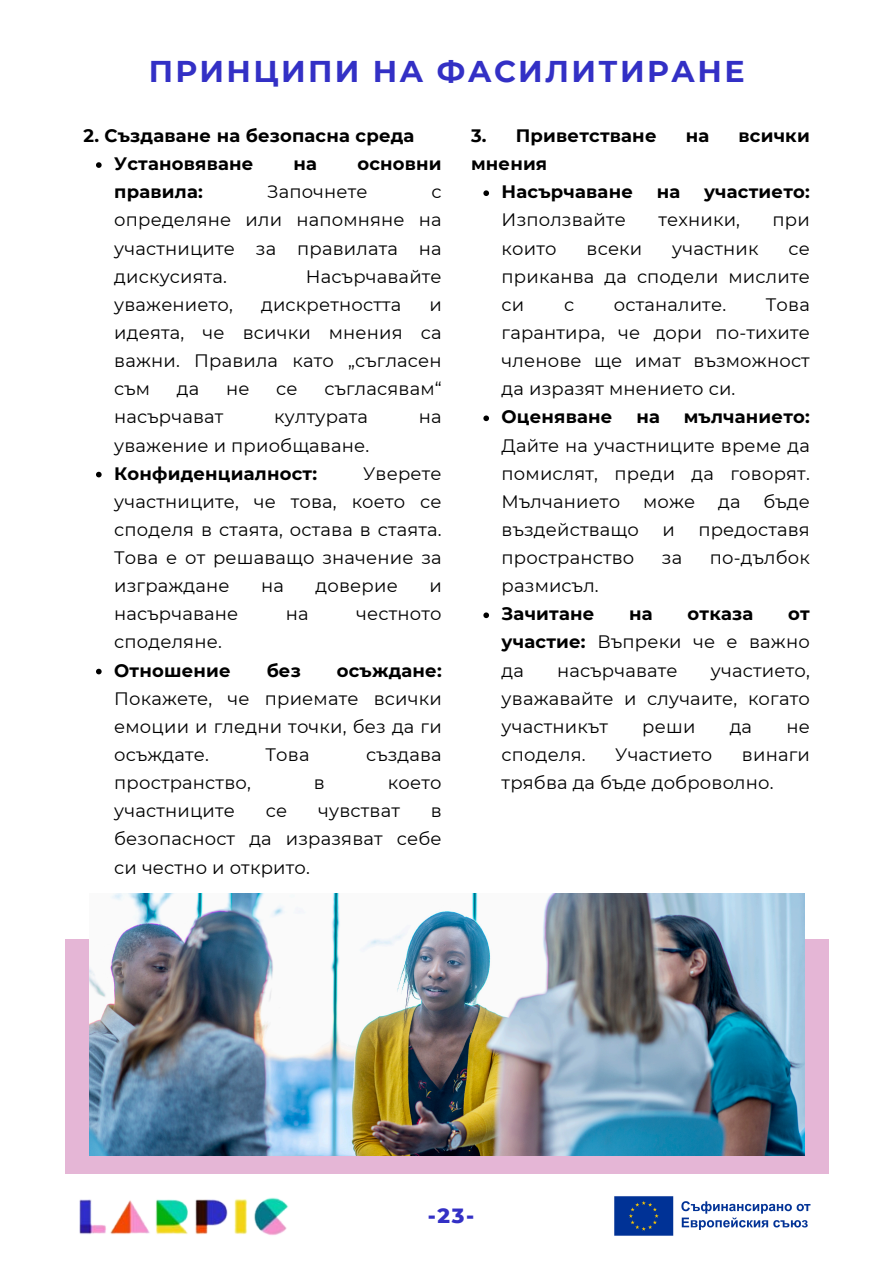
<style>
.page{position:relative;width:894px;height:1264px;background:#fff}
.page>*{position:absolute;margin:0;border:0;box-sizing:border-box;transform-origin:0 0}
.t1{font:700 30px "Montserrat";letter-spacing:.08em;color:#3330c5}
.t2{font:800 21px "Montserrat";color:#3330c5}
.t3{font:18px/28.2px "Montserrat";letter-spacing:.01em;color:#000;text-align:justify}
.t4{font:700 18px "Montserrat";letter-spacing:.01em;color:#000}
.s1{font-weight:700}
</style>
<div class="page">
<div style="left:65px;top:939px;width:763px;height:235px;background:#e5b6d6"></div>
<img style="left:89px;top:893px;width:715px;height:262px">
<svg style="left:483px;top:190px;width:6px;height:6px"></svg>
<svg style="left:483px;top:415px;width:6px;height:6px"></svg>
<svg style="left:483px;top:612px;width:6px;height:6px"></svg>
<svg style="left:96px;top:162px;width:6px;height:6px"></svg>
<svg style="left:96px;top:472px;width:6px;height:5px"></svg>
<svg style="left:96px;top:668px;width:6px;height:6px"></svg>
<img style="left:614px;top:1196px;width:197px;height:40px">
<img style="left:79px;top:1197px;width:210px;height:38px">
<h1 class="t1" style="left:149px;top:53px;width:597px">ПРИНЦИПИ НА ФАСИЛИТИРАНЕ</h1>
<h3 class="t4" style="left:84px;top:125px;width:332px">2. Създаване на безопасна среда</h3>
<p class="t4" style="left:114px;top:153px;width:141px">Установяване</p>
<p class="t4" style="left:293px;top:153px;width:25px">на</p>
<p class="t4" style="left:357px;top:153px;width:86px">основни</p>
<p class="t4" style="left:114px;top:181px;width:90px">правила:</p>
<p class="t3" style="left:267px;top:178px;width:102px">Започнете</p>
<p class="t3" style="left:114px;top:178px;width:329px;text-indent:317px">с определяне или напомняне на участниците за правилата на дискусията.</p>
<p class="t3" style="left:306px;top:262px;width:137px">Насърчавайте</p>
<p class="t3" style="left:114px;top:290px;width:120px">уважението,</p>
<p class="t3" style="left:261px;top:290px;width:142px">дискретността</p>
<p class="t3" style="left:114px;top:290px;width:329px;text-indent:315px">и идеята, че всички мнения са важни. Правила като „съгласен съм</p>
<p class="t3" style="left:177px;top:375px;width:24px">да</p>
<p class="t3" style="left:226px;top:375px;width:25px">не</p>
<p class="t3" style="left:276px;top:375px;width:23px">се</p>
<p class="t3" style="left:324px;top:375px;width:119px">съгласявам“</p>
<p class="t3" style="left:114px;top:403px;width:111px">насърчават</p>
<p class="t3" style="left:274px;top:403px;width:95px">културата</p>
<p class="t3" style="left:419px;top:403px;width:24px">на</p>
<p class="t3" style="left:114px;top:431px;width:256px">уважение и приобщаване.</p>
<p class="t4" style="left:114px;top:462px;width:204px">Конфиденциалност:</p>
<p class="t3" style="left:114px;top:459px;width:329px;text-indent:249px">Уверете участниците, че това, което се споделя в стаята, остава в стаята.<br>Това е от решаващо значение за изграждане</p>
<p class="t3" style="left:261px;top:571px;width:24px">на</p>
<p class="t3" style="left:315px;top:571px;width:84px">доверие</p>
<p class="t3" style="left:429px;top:571px;width:14px">и</p>
<p class="t3" style="left:114px;top:600px;width:126px">насърчаване</p>
<p class="t3" style="left:286px;top:600px;width:24px">на</p>
<p class="t3" style="left:356px;top:600px;width:87px">честното</p>
<p class="t3" style="left:114px;top:628px;width:109px">споделяне.</p>
<p class="t4" style="left:114px;top:659px;width:118px">Отношение</p>
<p class="t4" style="left:266px;top:659px;width:36px">без</p>
<p class="t3" style="left:114px;top:656px;width:329px;text-indent:222px"><span class="s1">осъждане:<br></span>Покажете, че приемате всички емоции и гледни точки, без да ги осъждате.</p>
<p class="t3" style="left:265px;top:740px;width:46px">Това</p>
<p class="t3" style="left:366px;top:740px;width:77px">създава</p>
<p class="t3" style="left:114px;top:768px;width:138px">пространство,</p>
<p class="t3" style="left:314px;top:768px;width:12px">в</p>
<p class="t3" style="left:388px;top:768px;width:55px">което</p>
<p class="t3" style="left:114px;top:796px;width:122px">участниците</p>
<p class="t3" style="left:266px;top:796px;width:23px">се</p>
<p class="t3" style="left:318px;top:796px;width:83px">чувстват</p>
<p class="t3" style="left:114px;top:796px;width:329px;text-indent:316px">в безопасност да изразяват себе си честно и открито.</p>
<h3 class="t4" style="left:471px;top:125px;width:187px">3. Приветстване</h3>
<h3 class="t4" style="left:685px;top:125px;width:25px">на</h3>
<h3 class="t4" style="left:738px;top:125px;width:73px">всички</h3>
<h3 class="t4" style="left:471px;top:153px;width:78px">мнения</h3>
<p class="t4" style="left:501px;top:181px;width:133px">Насърчаване</p>
<p class="t4" style="left:656px;top:181px;width:25px">на</p>
<p class="t4" style="left:703px;top:181px;width:107px">участието:</p>
<p class="t3" style="left:501px;top:206px;width:126px">Използвайте</p>
<p class="t3" style="left:658px;top:206px;width:83px">техники,</p>
<p class="t3" style="left:772px;top:206px;width:39px">при</p>
<p class="t3" style="left:501px;top:234px;width:56px">които</p>
<p class="t3" style="left:586px;top:234px;width:57px">всеки</p>
<p class="t3" style="left:672px;top:234px;width:88px">участник</p>
<p class="t3" style="left:501px;top:234px;width:309px;text-indent:287px">се приканва да сподели мислите си</p>
<p class="t3" style="left:501px;top:290px;width:309px;text-indent:264px">Това гарантира, че дори по-тихите членове ще имат възможност да изразят мнението си.</p>
<p class="t4" style="left:501px;top:406px;width:112px">Оценяване</p>
<p class="t4" style="left:636px;top:406px;width:25px">на</p>
<p class="t3" style="left:564px;top:290px;width:12px">с</p>
<p class="t3" style="left:613px;top:290px;width:114px">останалите.</p>
<p class="t3" style="left:501px;top:403px;width:309px;text-indent:182px"><span class="s1">мълчанието:<br></span>Дайте на участниците време да помислят, преди да говорят.<br>Мълчанието</p>
<p class="t3" style="left:642px;top:487px;width:54px">може</p>
<p class="t3" style="left:718px;top:487px;width:24px">да</p>
<p class="t3" style="left:763px;top:487px;width:48px">бъде</p>
<p class="t3" style="left:501px;top:515px;width:139px">въздействащо</p>
<p class="t3" style="left:662px;top:515px;width:14px">и</p>
<p class="t3" style="left:698px;top:515px;width:113px">предоставя</p>
<p class="t3" style="left:501px;top:543px;width:134px">пространство</p>
<p class="t3" style="left:661px;top:543px;width:22px">за</p>
<p class="t3" style="left:709px;top:543px;width:101px">по-дълбок</p>
<p class="t3" style="left:501px;top:571px;width:99px">размисъл.</p>
<p class="t4" style="left:501px;top:603px;width:94px">Зачитане</p>
<p class="t4" style="left:629px;top:603px;width:25px">на</p>
<p class="t4" style="left:687px;top:603px;width:67px">отказа</p>
<p class="t3" style="left:501px;top:600px;width:309px;text-indent:286px"><span class="s1">от участие:</span> Въпреки че е важно да</p>
<p class="t3" style="left:501px;top:656px;width:309px;text-indent:209px">участието, уважавайте и случаите, когато участникът</p>
<p class="t3" style="left:557px;top:656px;width:122px">насърчавате</p>
<p class="t3" style="left:642px;top:712px;width:55px">реши</p>
<p class="t3" style="left:729px;top:712px;width:24px">да</p>
<p class="t3" style="left:786px;top:712px;width:25px">не</p>
<p class="t3" style="left:501px;top:740px;width:85px">споделя.</p>
<p class="t3" style="left:615px;top:740px;width:99px">Участието</p>
<p class="t3" style="left:501px;top:740px;width:309px;text-indent:240px">винаги трябва да бъде доброволно.</p>
<p class="t2" style="left:427px;top:1202px;width:48px">-23-</p>
</div>
